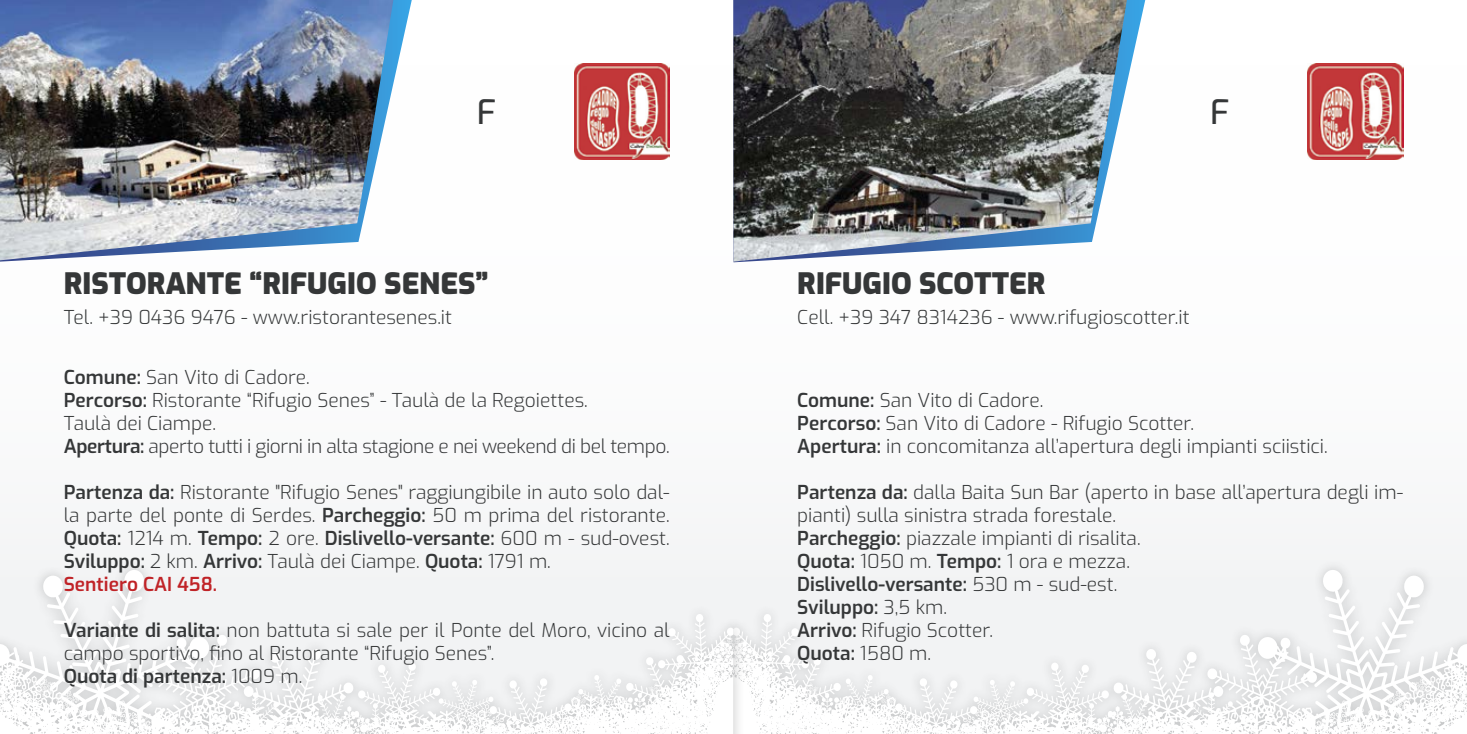
<style>
.page{position:relative;width:1467px;height:734px;background:#fff}
.page>*{position:absolute;margin:0;border:0;box-sizing:border-box;transform-origin:0 0}
.t1{font:500 33.75px "Exo";color:#353738}
.t2{font:900 29.25px "Exo";color:#353738}
.t3{font:300 19.12px/22.9px "Exo";color:#353738}
.t4{font:600 19.12px "Exo";color:#353738}
.t5{font:300 19.12px "Exo";letter-spacing:-.02em;color:#353738}
.t6{font:600 19.12px "Exo";color:#c02327}
.s1{font-weight:600}
.s2{font-weight:300}
</style>
<div class="page">
<svg style="left:0;top:0;width:412px;height:261px"></svg>
<div style="left:722px;top:559px;width:745px;height:174px;background:#f3f4f5"></div>
<svg style="left:745px;top:568px;width:722px;height:165px"></svg>
<div style="left:0;top:559px;width:745px;height:174px;background:#f3f4f5"></div>
<svg style="left:0;top:568px;width:733px;height:165px"></svg>
<img style="left:574px;top:64px;width:96px;height:95px">
<img style="left:1307px;top:64px;width:96px;height:95px">
<img style="left:0;top:0;width:393px;height:260px">
<svg style="left:733px;top:0;width:412px;height:262px"></svg>
<img style="left:733px;top:0;width:394px;height:261px">
<p class="t1" style="left:477px;top:87px;width:21px">F</p>
<p class="t1" style="left:1210px;top:87px;width:21px">F</p>
<p class="t2" style="left:64px;top:262px;width:426px">RISTORANTE “RIFUGIO SENES”</p>
<p class="t3" style="left:64px;top:304px;width:390px">Tel. +39 0436 9476 - www.ristorantesenes.it</p>
<p class="t3" style="left:64px;top:365px;width:248px"><span class="s1">Comune:</span> San Vito di Cadore.</p>
<p class="t3" style="left:64px;top:388px;width:526px"><span class="s1">Percorso:</span> Ristorante “Rifugio Senes” - Taulà de la Regoiettes.</p>
<p class="t3" style="left:64px;top:411px;width:154px">Taulà dei Ciampe.</p>
<p class="t5" style="left:64px;top:432px;width:607px"><span class="s1">Apertura:</span> aperto tutti i giorni in alta stagione e nei weekend di bel tempo.</p>
<p class="t3" style="left:64px;top:480px;width:607px;text-align:justify"><span class="s1">Partenza da:</span> Ristorante "Rifugio Senes" raggiungibile in auto solo dal&shy;la parte del ponte di Serdes. <span class="s1">Parcheggio:</span> 50 m prima del ristorante.<br><span class="s1">Quota:</span> 1214 m. <span class="s1">Tempo:</span> 2 ore. <span class="s1">Dislivello-versante:</span> 600 m - sud-ovest.<br><span class="s1">Sviluppo:</span> 2 km. <span class="s1">Arrivo:</span> Taulà dei Ciampe. <span class="s1">Quota:</span> 1791 m.</p>
<p class="t6" style="left:64px;top:570px;width:155px">Sentiero CAI 458.</p>
<p class="t3" style="left:64px;top:617px;width:607px"><span class="s1">Variante di salita:</span> non battuta si sale per il Ponte del Moro, vicino al campo sportivo, fino al Ristorante “Rifugio Senes”.</p>
<p class="t4" style="left:64px;top:662px;width:240px">Quota di partenza: <span class="s2">1009 m.</span></p>
<p class="t2" style="left:797px;top:262px;width:250px">RIFUGIO SCOTTER</p>
<p class="t3" style="left:797px;top:304px;width:394px">Cell. +39 347 8314236 - www.rifugioscotter.it</p>
<p class="t3" style="left:797px;top:388px;width:248px"><span class="s1">Comune:</span> San Vito di Cadore.</p>
<p class="t3" style="left:797px;top:411px;width:398px"><span class="s1">Percorso:</span> San Vito di Cadore - Rifugio Scotter.</p>
<p class="t3" style="left:797px;top:434px;width:532px"><span class="s1">Apertura:</span> in concomitanza all’apertura degli impianti sciistici.</p>
<p class="t3" style="left:797px;top:480px;width:607px"><span class="s1">Partenza da:</span> dalla Baita Sun Bar (aperto in base all’apertura degli im&shy;pianti) sulla sinistra strada forestale.</p>
<p class="t3" style="left:797px;top:525px;width:345px"><span class="s1">Parcheggio:</span> piazzale impianti di risalita.</p>
<p class="t3" style="left:797px;top:548px;width:334px"><span class="s1">Quota:</span> 1050 m. <span class="s1">Tempo:</span> 1 ora e mezza.</p>
<p class="t4" style="left:797px;top:570px;width:322px">Dislivello-versante: <span class="s2">530 m - sud-est.</span></p>
<p class="t4" style="left:797px;top:593px;width:151px">Sviluppo: <span class="s2">3,5 km.</span></p>
<p class="t3" style="left:797px;top:617px;width:197px"><span class="s1">Arrivo:</span> Rifugio Scotter.</p>
<p class="t4" style="left:797px;top:639px;width:135px">Quota: <span class="s2">1580 m.</span></p>
</div>
